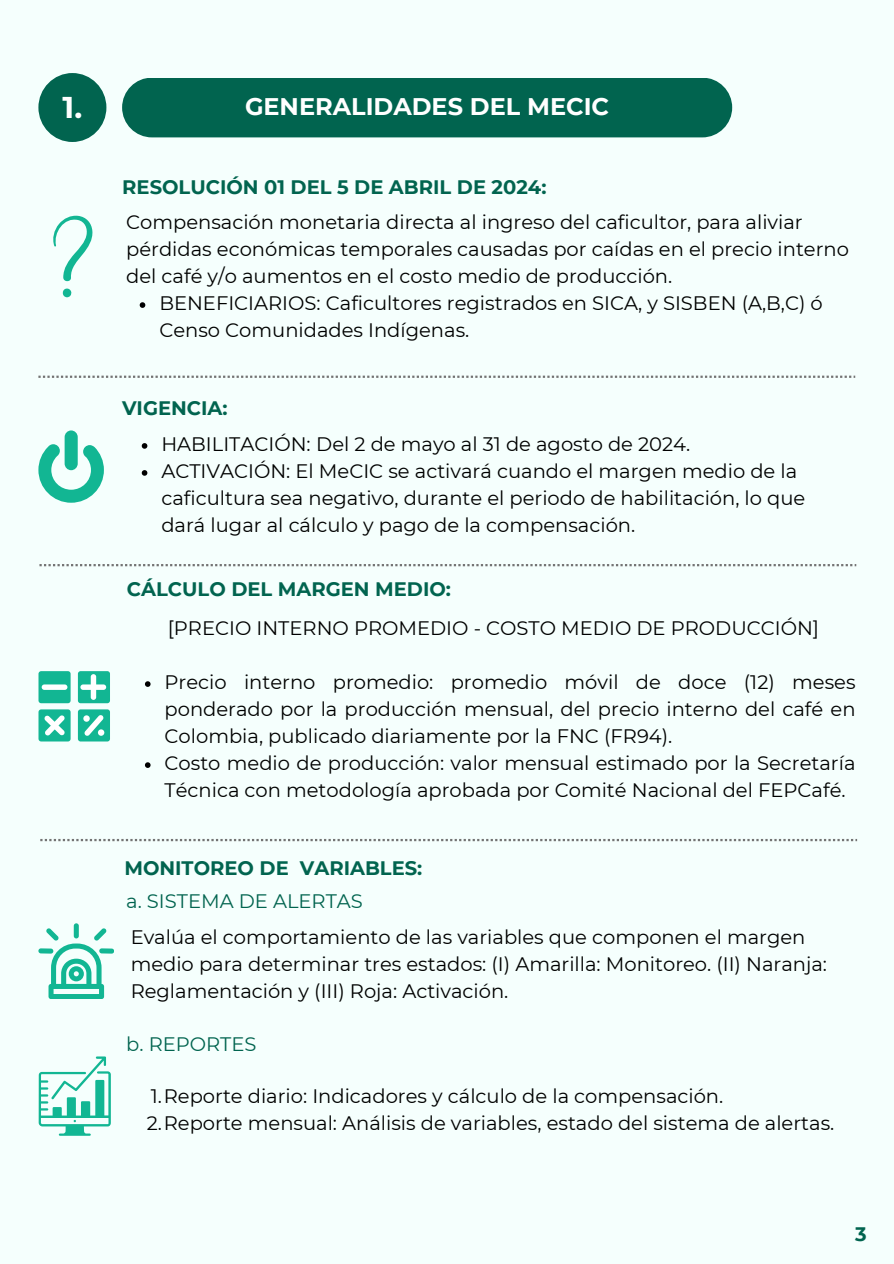
<style>
.page{position:relative;width:894px;height:1264px;background:#fff}
.page>*{position:absolute;margin:0;border:0;box-sizing:border-box;transform-origin:0 0}
.t1{font:700 30px "Montserrat";color:#fff}
.t2{font:700 24px "Montserrat";color:#fff}
.t3{font:19.5px/27px "Montserrat";color:#000}
.t4{font:700 19.5px "Montserrat";color:#01644f}
.t5{font:19.5px "Montserrat";color:#01644f}
</style>
<div class="page">
<div style="left:0;top:0;width:893px;height:1263px;background:#f5fffd"></div>
<div style="left:122px;top:78px;width:610px;height:59px;background:#01644f;border-radius:30px"></div>
<div style="left:38px;top:73px;width:68px;height:69px;background:#01644f;border-radius:50%"></div>
<svg style="left:53px;top:215px;width:40px;height:82px"></svg>
<svg style="left:145px;top:681px;width:5px;height:6px"></svg>
<svg style="left:145px;top:762px;width:5px;height:6px"></svg>
<div style="left:38px;top:671px;width:33px;height:32px;background:#12b693;border-radius:3px"></div>
<div style="left:42px;top:684px;width:25px;height:6px;background:#fff;border-radius:3px"></div>
<div style="left:78px;top:671px;width:32px;height:32px;background:#12b693;border-radius:3px"></div>
<div style="left:80px;top:684px;width:26px;height:6px;background:#fff;border-radius:3px"></div>
<div style="left:91px;top:674px;width:5px;height:26px;background:#fff;border-radius:3px"></div>
<div style="left:38px;top:709px;width:33px;height:32px;background:#12b693;border-radius:3px"></div>
<svg style="left:44px;top:715px;width:21px;height:20px"></svg>
<div style="left:78px;top:709px;width:32px;height:32px;background:#12b693;border-radius:3px"></div>
<svg style="left:84px;top:715px;width:20px;height:21px"></svg>
<svg style="left:39px;top:1056px;width:72px;height:79px"></svg>
<svg style="left:38px;top:923px;width:76px;height:75px"></svg>
<svg style="left:38px;top:375px;width:817px;height:3px"></svg>
<svg style="left:40px;top:839px;width:816px;height:2px"></svg>
<svg style="left:142px;top:443px;width:5px;height:6px"></svg>
<svg style="left:142px;top:470px;width:5px;height:6px"></svg>
<svg style="left:38px;top:430px;width:66px;height:72px"></svg>
<svg style="left:39px;top:564px;width:817px;height:2px"></svg>
<svg style="left:140px;top:302px;width:5px;height:6px"></svg>
<h1 class="t1" style="left:63px;top:89px;width:21px">1.</h1>
<p class="t2" style="left:245px;top:91px;width:365px">GENERALIDADES DEL MECIC</p>
<p class="t4" style="left:122px;top:175px;width:425px">RESOLUCIÓN 01 DEL 5 DE ABRIL DE 2024:</p>
<p class="t3" style="left:126px;top:208px;width:724px">Compensación monetaria directa al ingreso del caficultor, para aliviar pérdidas económicas temporales causadas por caídas en el precio interno del café y/o aumentos en el costo medio de producción.</p>
<p class="t3" style="left:159px;top:289px;width:664px">BENEFICIARIOS: Caficultores registrados en SICA, y SISBEN (A,B,C) ó<br>Censo Comunidades Indígenas.</p>
<p class="t4" style="left:122px;top:396px;width:107px">VIGENCIA:</p>
<p class="t3" style="left:161px;top:430px;width:645px">HABILITACIÓN: Del 2 de mayo al 31 de agosto de 2024.<br>ACTIVACIÓN: El MeCIC se activará cuando el margen medio de la caficultura sea negativo, durante el periodo de habilitación, lo que dará lugar al cálculo y pago de la compensación.</p>
<p class="t4" style="left:127px;top:577px;width:325px">CÁLCULO DEL MARGEN MEDIO:</p>
<p class="t3" style="left:168px;top:614px;width:652px">[PRECIO INTERNO PROMEDIO - COSTO MEDIO DE PRODUCCIÓN]</p>
<p class="t3" style="left:164px;top:668px;width:692px">Precio interno promedio: promedio móvil de doce (12) meses ponderado por la producción mensual, del precio interno del café en Colombia, publicado diariamente por la FNC (FR94).<br>Costo medio de producción: valor mensual estimado por la Secretaría Técnica con metodología aprobada por Comité Nacional del FEPCafé.</p>
<p class="t4" style="left:124px;top:855px;width:299px">MONITOREO DE VARIABLES:</p>
<p class="t5" style="left:126px;top:889px;width:238px">a. SISTEMA DE ALERTAS</p>
<p class="t3" style="left:131px;top:923px;width:697px">Evalúa el comportamiento de las variables que componen el margen medio para determinar tres estados: (I) Amarilla: Monitoreo. (II) Naranja:<br>Reglamentación y (III) Roja: Activación.</p>
<p class="t5" style="left:126px;top:1031px;width:132px">b. REPORTES</p>
<p class="t3" style="left:147px;top:1082px;width:689px">1.Reporte diario: Indicadores y cálculo de la compensación.<br>2.Reporte mensual: Análisis de variables, estado del sistema de alertas.</p>
<p class="t4" style="left:855px;top:1222px;width:13px">3</p>
</div>
